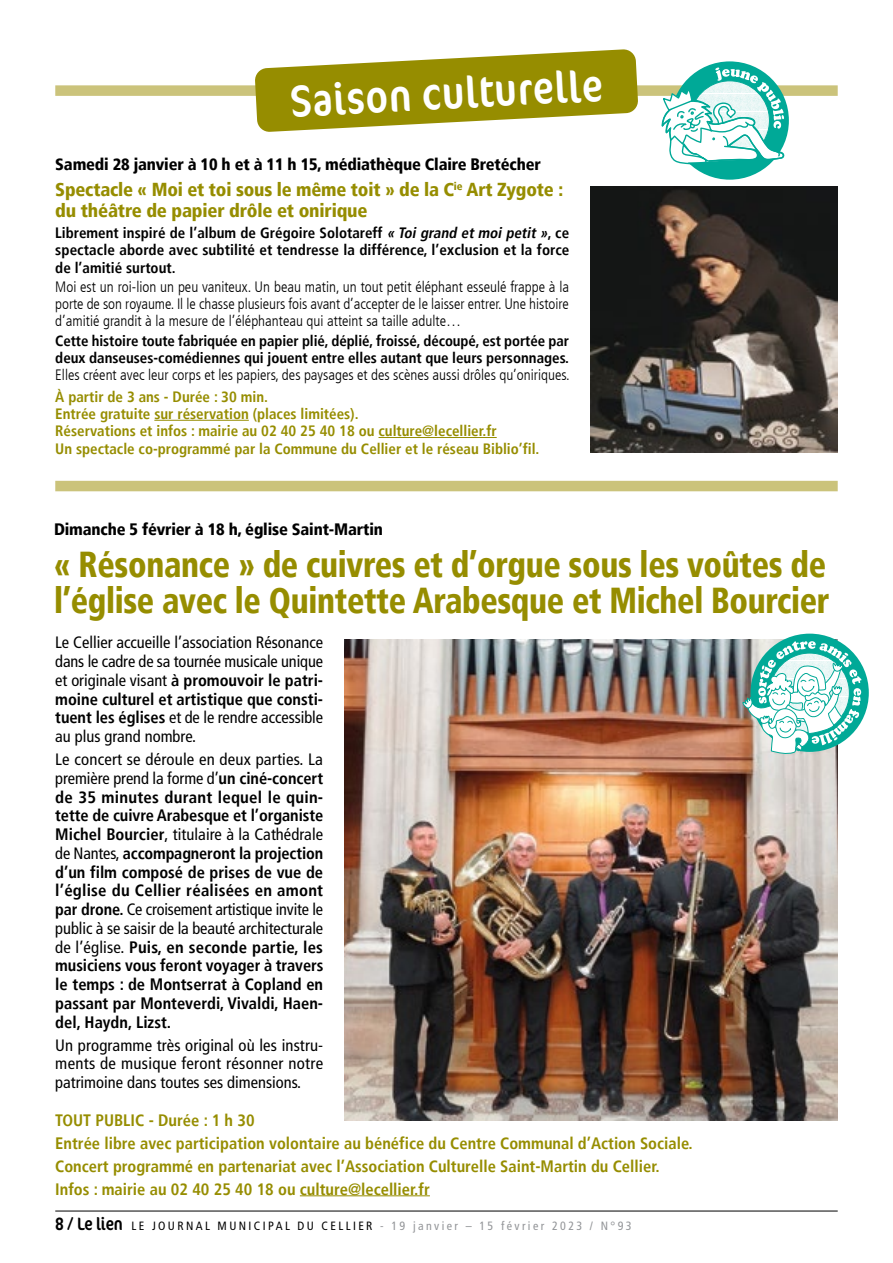
<style>
.page{position:relative;width:893px;height:1263px;background:#fff}
.page>*{position:absolute;margin:0;border:0;box-sizing:border-box;transform-origin:0 0}
.t1{font:condensed 45px "Cocon Pro";color:#fff}
.t2{font:900 condensed 36px/36px "Frutiger LT";letter-spacing:-.01em;color:#968d00;scale:.9 1}
.t3{font:900 condensed 18.75px/20.2px "Frutiger LT";letter-spacing:-.01em;color:#968d00}
.t4{font:700 condensed 16.5px/18.8px "Frutiger LT";color:#000;text-align:justify}
.t5{font:condensed 16.5px/18.8px "Frutiger LT";color:#000;text-align:justify}
.t6{font:700 condensed 16.5px/23px "Frutiger LT";color:#968d00}
.t7{font:900 condensed 16.5px "Frutiger LT";letter-spacing:-.01em;color:#000}
.t8{font:300 condensed 15px/17.2px "Frutiger LT";color:#000;text-align:justify}
.t9{font:700 condensed 15px/17.2px "Frutiger LT";color:#000;text-align:justify}
.t10{font:700 condensed 15px/17.2px "Frutiger LT";color:#968d00}
.t11{font:condensed 12px "Frutiger LT";letter-spacing:.2em;color:#939598}
.s1{font-style:italic}
.s2{font-weight:700}
.s3{font-weight:400}
.s4{font-family:"Cocon Pro";font-size:18px;color:#000}
.s5{color:#000}
</style>
<div class="page">
<hr style="left:55px;top:1211px;width:783px;height:1px;background:#000">
<div style="left:55px;top:85px;width:783px;height:11px;background:#cbc37b"></div>
<div style="left:55px;top:481px;width:783px;height:10px;background:#cbc37b"></div>
<svg style="left:255px;top:49px;width:383px;height:83px"></svg>
<img style="left:344px;top:640px;width:494px;height:480px">
<hr style="left:154px;top:420px;width:95px;height:1px;background:#968d00">
<hr style="left:378px;top:437px;width:119px;height:1px;background:#968d00">
<div style="left:671px;top:61px;width:118px;height:119px;background:#00a997;border-radius:50%"></div>
<svg style="left:660px;top:68px;width:126px;height:98px"></svg>
<div style="left:750px;top:634px;width:119px;height:118px;background:#00a997;border-radius:50%"></div>
<svg style="left:723px;top:641px;width:138px;height:114px"></svg>
<img style="left:590px;top:187px;width:247px;height:266px">
<hr style="left:300px;top:1195px;width:130px;height:1px;background:#968d00">
<h1 class="t1" style="left:289px;top:71px;width:314px;rotate:-3deg">Saison culturelle</h1>
<p class="t7" style="left:55px;top:154px;width:487px">Samedi 28 janvier à 10 h et à 11 h 15, médiathèque Claire Bretécher</p>
<p class="t3" style="left:55px;top:180px;width:509px">Spectacle « Moi et toi sous le même toit » de la C<sup>ie</sup> Art Zygote : du théâtre de papier drôle et onirique</p>
<p class="t9" style="left:55px;top:224px;width:516px">Librement inspiré de l’album de Grégoire Solotareff <span class="s1">« Toi grand et moi petit »</span>, ce spectacle aborde avec subtilité et tendresse la différence, l’exclusion et la force de l’amitié surtout.</p>
<p class="t8" style="left:55px;top:278px;width:515px">Moi est un roi-lion un peu vaniteux. Un beau matin, un tout petit éléphant esseulé frappe à la porte de son royaume. Il le chasse plusieurs fois avant d’accepter de le laisser entrer. Une histoire d’amitié grandit à la mesure de l’éléphanteau qui atteint sa taille adulte…</p>
<p class="t9" style="left:55px;top:332px;width:515px">Cette histoire toute fabriquée en papier plié, déplié, froissé, découpé, est portée par deux danseuses-comédiennes qui jouent entre elles autant que leurs personnages.</p>
<p class="t8" style="left:55px;top:367px;width:516px">Elles créent avec leur corps et les papiers, des paysages et des scènes aussi drôles qu’oniriques.</p>
<p class="t10" style="left:55px;top:388px;width:486px">À partir de 3 ans - Durée : 30 min.<br>Entrée gratuite sur réservation (places limitées).<br>Réservations et infos : mairie au 02 40 25 40 18 ou culture@lecellier.fr<br>Un spectacle co-programmé par la Commune du Cellier et le réseau Biblio’fil.</p>
<p class="t7" style="left:54px;top:519px;width:330px">Dimanche 5 février à 18 h, église Saint-Martin</p>
<h2 class="t2" style="left:54px;top:547px;width:863px">« Résonance » de cuivres et d’orgue sous les voûtes de l’église avec le Quintette Arabesque et Michel Bourcier</h2>
<p class="t5" style="left:55px;top:633px;width:269px">Le Cellier accueille l’association Résonance dans le cadre de sa tournée musicale unique et originale visant <span class="s2">à promouvoir le patri&shy;moine culturel et artistique que consti&shy;tuent les églises</span> et de le rendre accessible au plus grand nombre.</p>
<p class="t4" style="left:55px;top:750px;width:270px"><span class="s3">Le concert se déroule en deux parties. La première prend la forme d’</span>un ciné-concert de 35 minutes durant lequel le quin&shy;tette de cuivre Arabesque et l’organiste Michel Bourcier<span class="s3">, titulaire à la Cathédrale de Nantes,</span> accompagneront la projection d’un film composé de prises de vue de l’église du Cellier réalisées en amont par drone. <span class="s3">Ce croisement artistique invite le public à se saisir de la beauté architecturale de l’église.</span> Puis, en seconde partie, les musiciens vous feront voyager à travers le temps : de Montserrat à Copland en passant par Monteverdi, Vivaldi, Haen&shy;del, Haydn, Lizst.</p>
<p class="t5" style="left:55px;top:1036px;width:269px">Un programme très original où les instru&shy;ments de musique feront résonner notre patrimoine dans toutes ses dimensions.</p>
<p class="t6" style="left:55px;top:1108px;width:639px">TOUT PUBLIC - Durée : 1 h 30<br>Entrée libre avec participation volontaire au bénéfice du Centre Communal d’Action Sociale.<br>Concert programmé en partenariat avec l’Association Culturelle Saint-Martin du Cellier.<br>Infos : mairie au 02 40 25 40 18 ou culture@lecellier.fr</p>
<p class="t11" style="left:55px;top:1219px;width:578px"><span class="s4">8 / Le lien</span> <span class="s5">LE JOURNAL MUNICIPAL DU CELLIER</span> - 19 janvier – 15 février 2023 / N°93</p>
</div>
